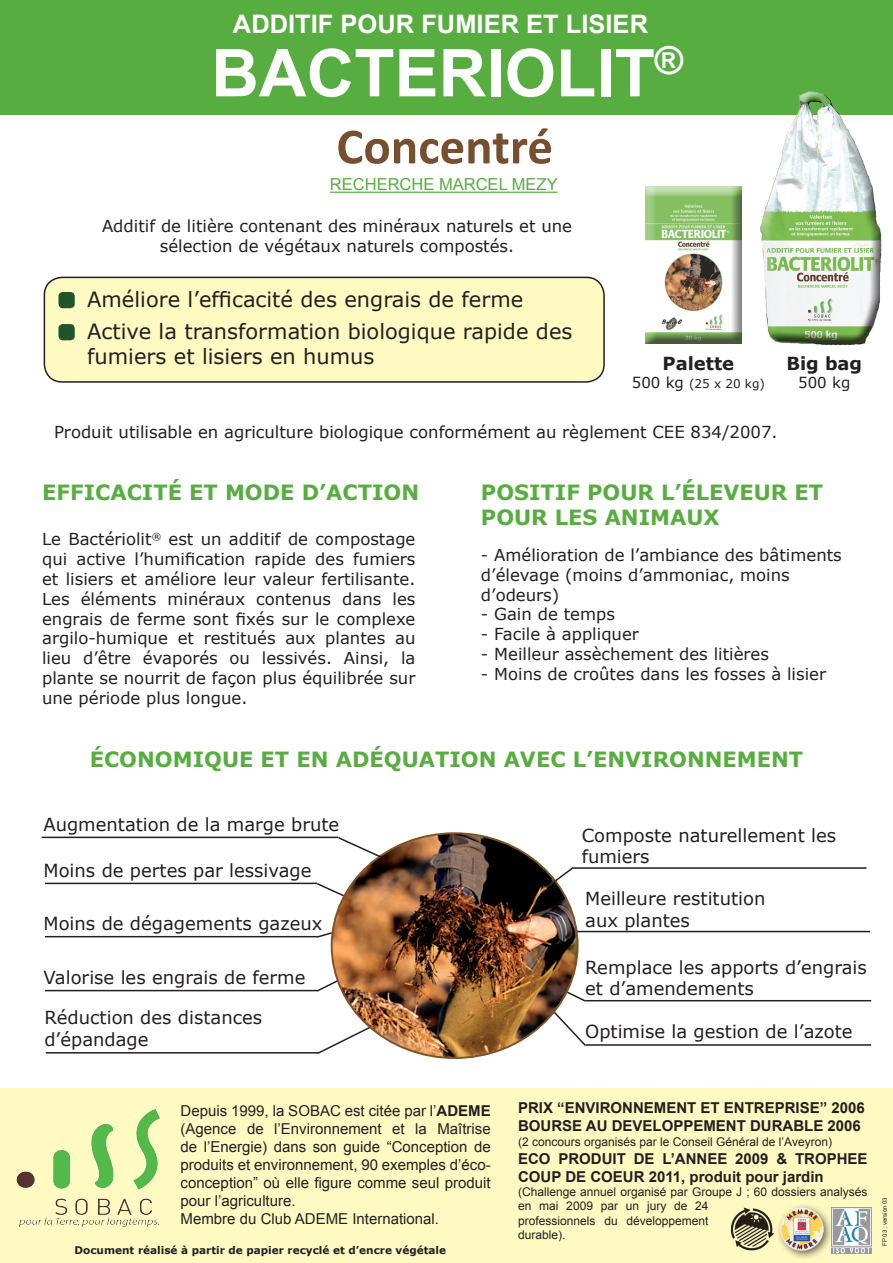
<style>
.page{position:relative;width:893px;height:1263px;background:#fff}
.page>*{position:absolute;margin:0;border:0;box-sizing:border-box;transform-origin:0 0}
.t1{font:700 66px "Arial";color:#fff}
.t2{font:700 51px "Calibri";color:#754f2e}
.t3{font:700 25.5px "Arial";color:#fff}
.t4{font:700 21px/25.2px "Verdana";color:#58ad40}
.t5{font:21px/32.1px "Verdana";color:#231f20}
.t6{font:18px/21.6px "Verdana";color:#231f20}
.t7{font:700 18px "Verdana";color:#231f20}
.t8{font:16.5px/19.8px "Verdana";color:#231f20;text-align:center}
.t9{font:16.5px "Arial";color:#58ad40}
.t10{font:15px/18px "Arial";color:#231f20}
.t11{font:700 15px/18px "Arial";color:#231f20}
.t12{font:15px "Verdana";color:#231f20}
.t13{font:12px/14.4px "Arial";color:#231f20}
.t14{font:12px "Verdana";color:#231f20}
.t15{font:700 10.5px "Verdana";color:#231f20}
.t16{font:6px "Arial";color:#231f20}
.s1{font-size:15px}
.s2{font-weight:700}
</style>
<div class="page">
<div style="left:0;top:0;width:893px;height:114px;background:#58ad40"></div>
<hr style="left:330px;top:192px;width:227px;height:1px;background:#58ad40">
<div style="left:44px;top:277px;width:560px;height:105px;background:#fffac1;border-radius:18px"></div>
<div style="left:44px;top:277px;width:561px;height:106px;border:2px solid #231f20;border-radius:18px"></div>
<div style="left:0;top:1089px;width:893px;height:174px;background:#fffac1"></div>
<hr style="left:576px;top:931px;width:294px;height:1px;background:#231f20">
<hr style="left:45px;top:883px;width:272px;height:1px;background:#231f20">
<hr style="left:585px;top:1000px;width:286px;height:1px;background:#231f20">
<hr style="left:585px;top:1044px;width:286px;height:2px;background:#231f20">
<hr style="left:45px;top:990px;width:273px;height:1px;background:#231f20">
<hr style="left:45px;top:936px;width:273px;height:1px;background:#231f20">
<svg style="left:315px;top:882px;width:17px;height:10px"></svg>
<svg style="left:315px;top:930px;width:17px;height:8px"></svg>
<svg style="left:315px;top:956px;width:17px;height:36px"></svg>
<svg style="left:578px;top:996px;width:9px;height:50px"></svg>
<div style="left:58px;top:292px;width:17px;height:16px;background:#205429;border-radius:4px"></div>
<div style="left:58px;top:324px;width:17px;height:16px;background:#205429;border-radius:4px"></div>
<svg style="left:316px;top:1045px;width:16px;height:9px"></svg>
<img style="left:332px;top:833px;width:246px;height:225px">
<div style="left:749px;top:81px;width:107px;height:261px;background:#fff;opacity:.75"></div>
<div style="left:761px;top:93px;width:131px;height:259px;background:#231f20;opacity:.75"></div>
<div style="left:644px;top:187px;width:98px;height:157px;background:#231f20;opacity:.75"></div>
<hr style="left:46px;top:1052px;width:273px;height:1px;background:#231f20">
<svg style="left:544px;top:865px;width:31px;height:25px"></svg>
<hr style="left:572px;top:867px;width:294px;height:2px;background:#231f20">
<hr style="left:42px;top:837px;width:296px;height:1px;background:#231f20">
<svg style="left:336px;top:836px;width:48px;height:23px"></svg>
<img style="left:16px;top:1109px;width:144px;height:118px">
<div style="left:775px;top:1202px;width:58px;height:58px;background:#231f20;opacity:.75"></div>
<img style="left:780px;top:1207px;width:43px;height:43px">
<img style="left:832px;top:1207px;width:39px;height:47px">
<img style="left:730px;top:1207px;width:44px;height:43px">
<h3 class="t3" style="left:233px;top:7px;width:417px">ADDITIF POUR FUMIER ET LISIER</h3>
<h1 class="t1" style="left:211px;top:30px;width:473px">BACTERIOLIT<sup>®</sup></h1>
<h2 class="t2" style="left:336px;top:115px;width:218px">Concentré</h2>
<p class="t9" style="left:330px;top:174px;width:229px">RECHERCHE MARCEL MEZY</p>
<p class="t8" style="left:102px;top:216px;width:471px">Additif de litière contenant des minéraux naturels et une sélection de végétaux naturels compostés.</p>
<p class="t5" style="left:87px;top:283px;width:487px">Améliore l’efficacité des engrais de ferme<br>Active la transformation biologique rapide des</p>
<p class="t5" style="left:87px;top:340px;width:289px">fumiers et lisiers en humus</p>
<p class="t7" style="left:662px;top:352px;width:73px">Palette</p>
<p class="t14" style="left:632px;top:376px;width:135px"><span class="s1">500 kg</span> (25 x 20 kg)</p>
<p class="t7" style="left:786px;top:352px;width:77px">Big bag</p>
<p class="t12" style="left:798px;top:373px;width:54px">500 kg</p>
<p class="t8" style="left:54px;top:421px;width:725px">Produit utilisable en agriculture biologique conformément au règlement CEE 834/2007.</p>
<p class="t4" style="left:42px;top:479px;width:379px">EFFICACITÉ ET MODE D’ACTION</p>
<p class="t8" style="left:42px;top:529px;width:375px;text-align:justify">Le Bactériolit<sup>®</sup> est un additif de compostage qui active l’humification rapide des fumiers et lisiers et améliore leur valeur fertilisante.<br>Les éléments minéraux contenus dans les engrais de ferme sont fixés sur le complexe argilo-humique et restitués aux plantes au lieu d’être évaporés ou lessivés. Ainsi, la plante se nourrit de façon plus équilibrée sur une période plus longue.</p>
<p class="t4" style="left:481px;top:479px;width:344px">POSITIF POUR L’ÉLEVEUR ET<br>POUR LES ANIMAUX</p>
<p class="t8" style="left:481px;top:545px;width:362px;text-align:left">- Amélioration de l’ambiance des bâtiments d’élevage (moins d’ammoniac, moins d’odeurs)</p>
<p class="t8" style="left:481px;top:604px;width:135px">- Gain de temps</p>
<p class="t8" style="left:481px;top:624px;width:160px">- Facile à appliquer</p>
<p class="t8" style="left:481px;top:644px;width:290px">- Meilleur assèchement des litières</p>
<p class="t8" style="left:481px;top:663px;width:347px">- Moins de croûtes dans les fosses à lisier</p>
<p class="t4" style="left:90px;top:746px;width:715px">ÉCONOMIQUE ET EN ADÉQUATION AVEC L’ENVIRONNEMENT</p>
<p class="t6" style="left:43px;top:812px;width:297px">Augmentation de la marge brute</p>
<p class="t6" style="left:44px;top:858px;width:269px">Moins de pertes par lessivage</p>
<p class="t6" style="left:44px;top:912px;width:280px">Moins de dégagements gazeux</p>
<p class="t6" style="left:44px;top:966px;width:263px">Valorise les engrais de ferme</p>
<p class="t6" style="left:44px;top:1006px;width:219px">Réduction des distances d’épandage</p>
<p class="t6" style="left:582px;top:824px;width:256px">Composte naturellement les fumiers</p>
<p class="t6" style="left:585px;top:887px;width:182px">Meilleure restitution aux plantes</p>
<p class="t6" style="left:585px;top:956px;width:283px">Remplace les apports d’engrais et d’amendements</p>
<p class="t6" style="left:585px;top:1020px;width:269px">Optimise la gestion de l’azote</p>
<p class="t10" style="left:181px;top:1102px;width:312px">Depuis 1999, la SOBAC est citée par l’<span class="s2">ADEME </span>(Agence de l’Environnement et la Maîtrise de l’Energie) dans son guide “Conception de produits et environnement, 90 exemples d’éco&shy;conception” où elle figure comme seul produit pour l’agriculture.<br>Membre du Club ADEME International.</p>
<p class="t15" style="left:74px;top:1243px;width:373px">Document réalisé à partir de papier recyclé et d’encre végétale</p>
<p class="t11" style="left:518px;top:1099px;width:348px">PRIX “ENVIRONNEMENT ET ENTREPRISE” 2006<br>BOURSE AU DEVELOPPEMENT DURABLE 2006</p>
<p class="t13" style="left:518px;top:1134px;width:315px">(2 concours organisés par le Conseil Général de l’Aveyron)</p>
<p class="t11" style="left:518px;top:1150px;width:351px">ECO PRODUIT DE L’ANNEE 2009 &amp; TROPHEE<br>COUP DE COEUR 2011, produit pour jardin</p>
<p class="t13" style="left:518px;top:1185px;width:351px">(Challenge annuel organisé par Groupe J ; 60 dossiers analysés en mai 2009 par un jury de 24<br>professionnels du développement<br>durable).</p>
<p class="t16" style="left:881px;top:1246px;width:50px;rotate:-90deg">FP 03 ; version 03</p>
</div>
